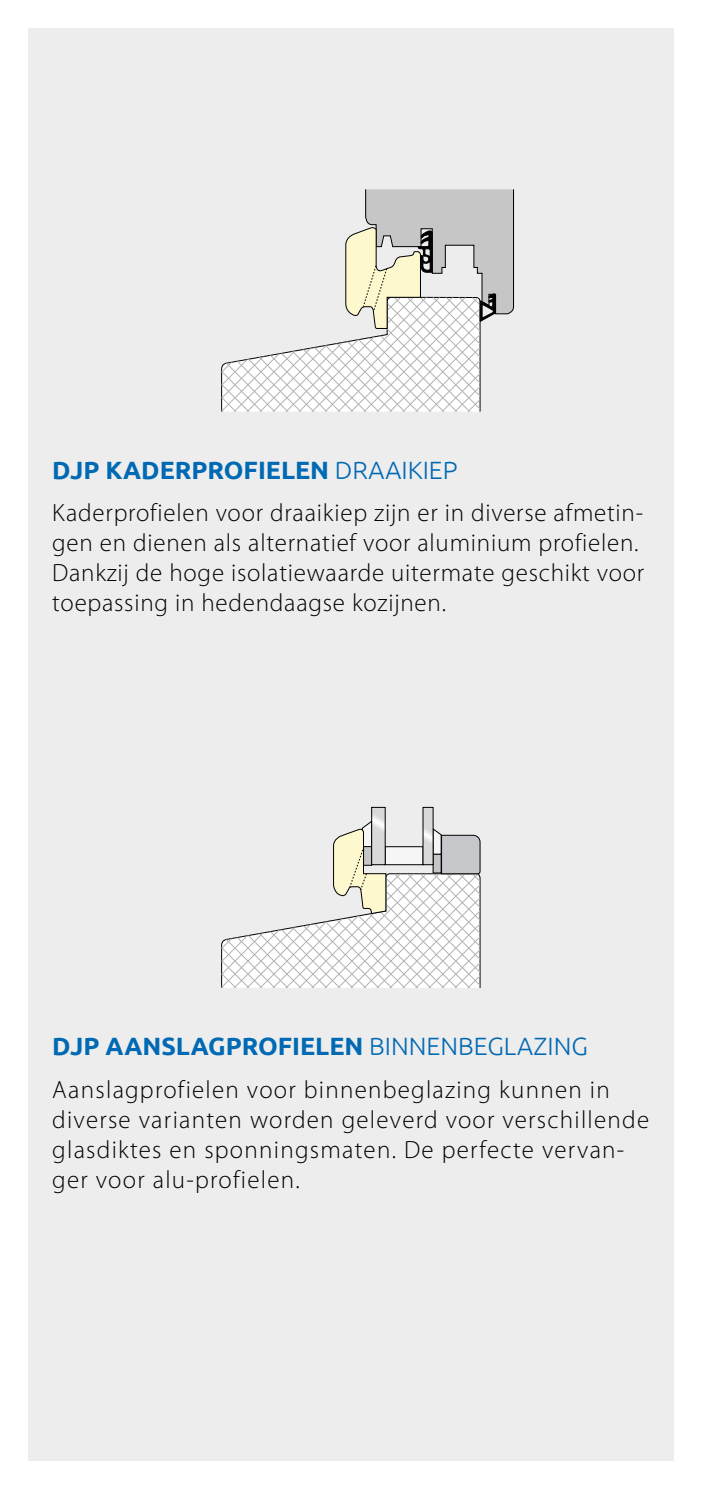
<style>
.page{position:relative;width:702px;height:1489px;background:#fff}
.page>*{position:absolute;margin:0;border:0;box-sizing:border-box;transform-origin:0 0}
.t1{font:300 25px/30px "Myriad Pro";letter-spacing:.03em;color:#000}
.t2{font:300 25px/30px "Myriad Pro";letter-spacing:.05em;color:#000}
.t3{font:700 25px "Ubuntu";color:#0069b4}
.s1{font-weight:300}
</style>
<div class="page">
<div style="left:28px;top:28px;width:645px;height:1432px;background:#ededed"></div>
<svg style="left:221px;top:807px;width:259px;height:181px"></svg>
<svg style="left:221px;top:189px;width:293px;height:223px"></svg>
<p class="t3" style="left:52px;top:454px;width:407px">DJP KADERPROFIELEN <span class="s1">DRAAIKIEP</span></p>
<p class="t1" style="left:52px;top:498px;width:593px">Kaderprofielen voor draaikiep zijn er in diverse afmetin&shy;gen en dienen als alternatief voor aluminium profielen.<br>Dankzij de hoge isolatiewaarde uitermate geschikt voor toepassing in hedendaagse kozijnen.</p>
<p class="t3" style="left:52px;top:1031px;width:537px">DJP AANSLAGPROFIELEN <span class="s1">BINNENBEGLAZING</span></p>
<p class="t2" style="left:52px;top:1074px;width:598px">Aanslagprofielen voor binnenbeglazing kunnen in diverse varianten worden geleverd voor verschillende glasdiktes en sponningsmaten. De perfecte vervan&shy;ger voor alu-profielen.</p>
</div>
